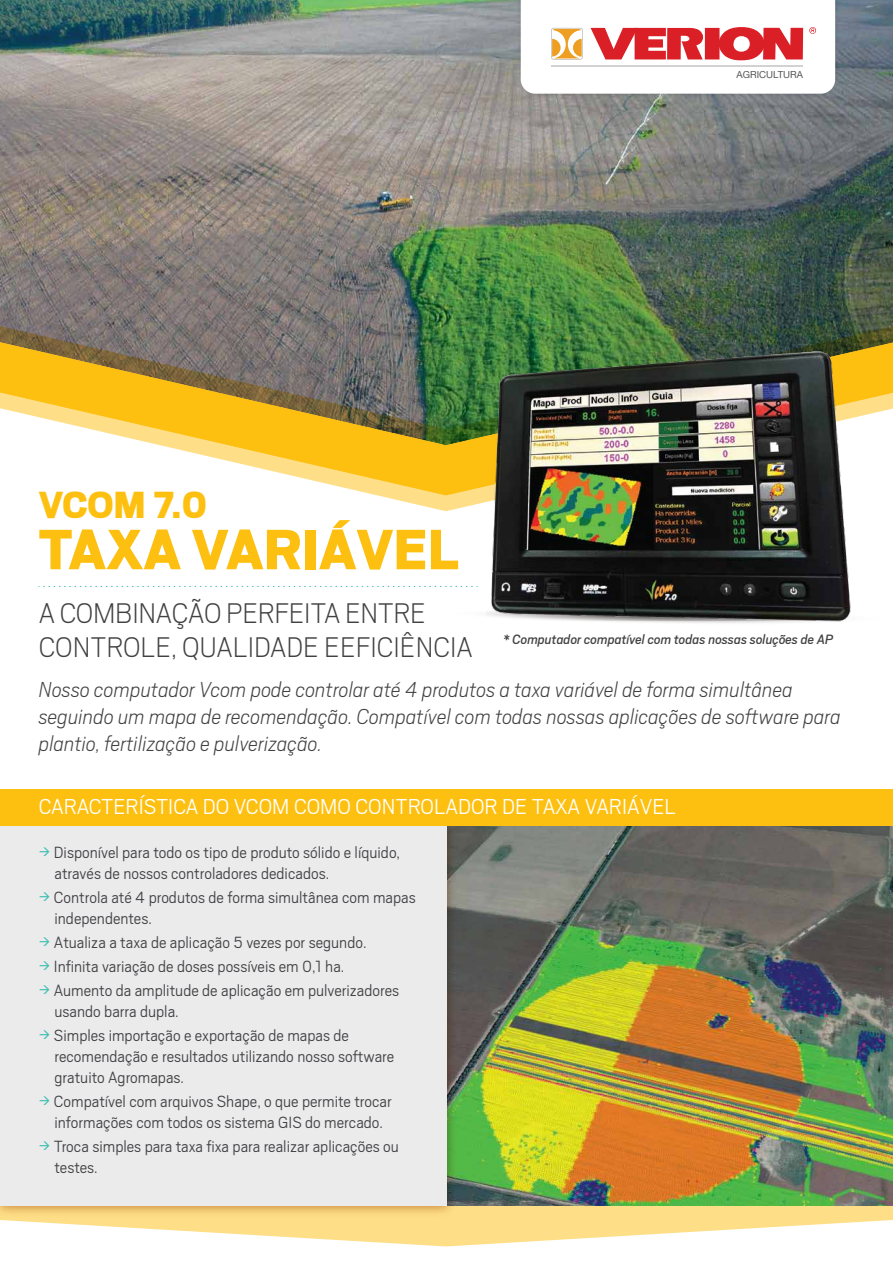
<style>
.page{position:relative;width:893px;height:1263px;background:#fff}
.page>*{position:absolute;margin:0;border:0;box-sizing:border-box;transform-origin:0 0}
.t1{font:900 63px "Scout";color:#fdc010}
.t2{font:900 42px "Scout";color:#fdc010}
.t3{font:200 31.5px/34.5px "Scout";letter-spacing:-.01em;color:#414042}
.t4{font:italic 200 24px/27px "Scout";color:#414042}
.t5{font:300 24px "Scout";color:#fff}
.t6{font:300 18px/21px "Scout";color:#414042}
.t7{font:italic 15px "Scout";color:#414042}
.t8{font:9.6px "Helvetica Neue";color:#575756}
.s1{color:#42beb1}
</style>
<div class="page">
<img style="left:501px;top:825px;width:392px;height:381px">
<img style="left:0;top:0;width:893px;height:314px">
<img style="left:0;top:314px;width:893px;height:16px">
<img style="left:0;top:330px;width:893px;height:181px">
<svg style="left:0;top:342px;width:893px;height:153px"></svg>
<svg style="left:39px;top:586px;width:439px;height:1px"></svg>
<svg style="left:501px;top:1206px;width:392px;height:38px"></svg>
<div style="left:454px;top:789px;width:439px;height:36px;background:#fdc010"></div>
<img style="left:0;top:825px;width:501px;height:422px">
<div style="left:0;top:789px;width:446px;height:417px;background:#ebebec"></div>
<div style="left:0;top:789px;width:533px;height:36px;background:#fdc010"></div>
<img style="left:484px;top:348px;width:369px;height:275px">
<img style="left:469px;top:0;width:418px;height:145px">
<svg style="left:521px;top:0;width:314px;height:94px"></svg>
<p class="t8" style="left:737px;top:68px;width:68px">AGRICULTURA</p>
<h2 class="t2" style="left:39px;top:477px;width:170px">VCOM 7.0</h2>
<h1 class="t1" style="left:39px;top:509px;width:421px">TAXA VARIÁVEL</h1>
<h3 class="t3" style="left:39px;top:594px;width:435px">A COMBINAÇÃO PERFEITA ENTRE<br>CONTROLE, QUALIDADE EEFICIÊNCIA</h3>
<h3 class="t4" style="left:39px;top:675px;width:803px">Nosso computador Vcom pode controlar até 4 produtos a taxa variável de forma simultânea seguindo um mapa de recomendação. Compatível com todas nossas aplicações de software para plantio, fertilização e pulverização.</h3>
<p class="t7" style="left:503px;top:629px;width:331px">* Computador compatível com todas nossas soluções de AP</p>
<h3 class="t5" style="left:39px;top:791px;width:639px">CARACTERÍSTICA DO VCOM COMO CONTROLADOR DE TAXA VARIÁVEL</h3>
<p class="t6" style="left:55px;top:841px;width:347px;text-indent:-16px"><span class="s1">→</span> Disponível para todo os tipo de produto sólido e líquido, através de nossos controladores dedicados.</p>
<p class="t6" style="left:55px;top:886px;width:363px;text-indent:-16px"><span class="s1">→</span> Controla até 4 produtos de forma simultânea com mapas independentes.</p>
<p class="t6" style="left:39px;top:931px;width:329px"><span class="s1">→</span> Atualiza a taxa de aplicação 5 vezes por segundo.</p>
<p class="t6" style="left:39px;top:955px;width:307px"><span class="s1">→</span> Infinita variação de doses possíveis em 0,1 ha.</p>
<p class="t6" style="left:55px;top:979px;width:346px;text-indent:-16px"><span class="s1">→</span> Aumento da amplitude de aplicação em pulverizadores usando barra dupla.</p>
<p class="t6" style="left:55px;top:1024px;width:341px;text-indent:-16px"><span class="s1">→</span> Simples importação e exportação de mapas de recomendação e resultados utilizando nosso software gratuito Agromapas.</p>
<p class="t6" style="left:39px;top:1090px;width:355px;text-align:center"><span class="s1">→</span> Compatível com arquivos Shape, o que permite trocar informações com todos os sistema GIS do mercado.</p>
<p class="t6" style="left:55px;top:1135px;width:346px;text-indent:-16px"><span class="s1">→</span> Troca simples para taxa fixa para realizar aplicações ou testes.</p>
</div>
